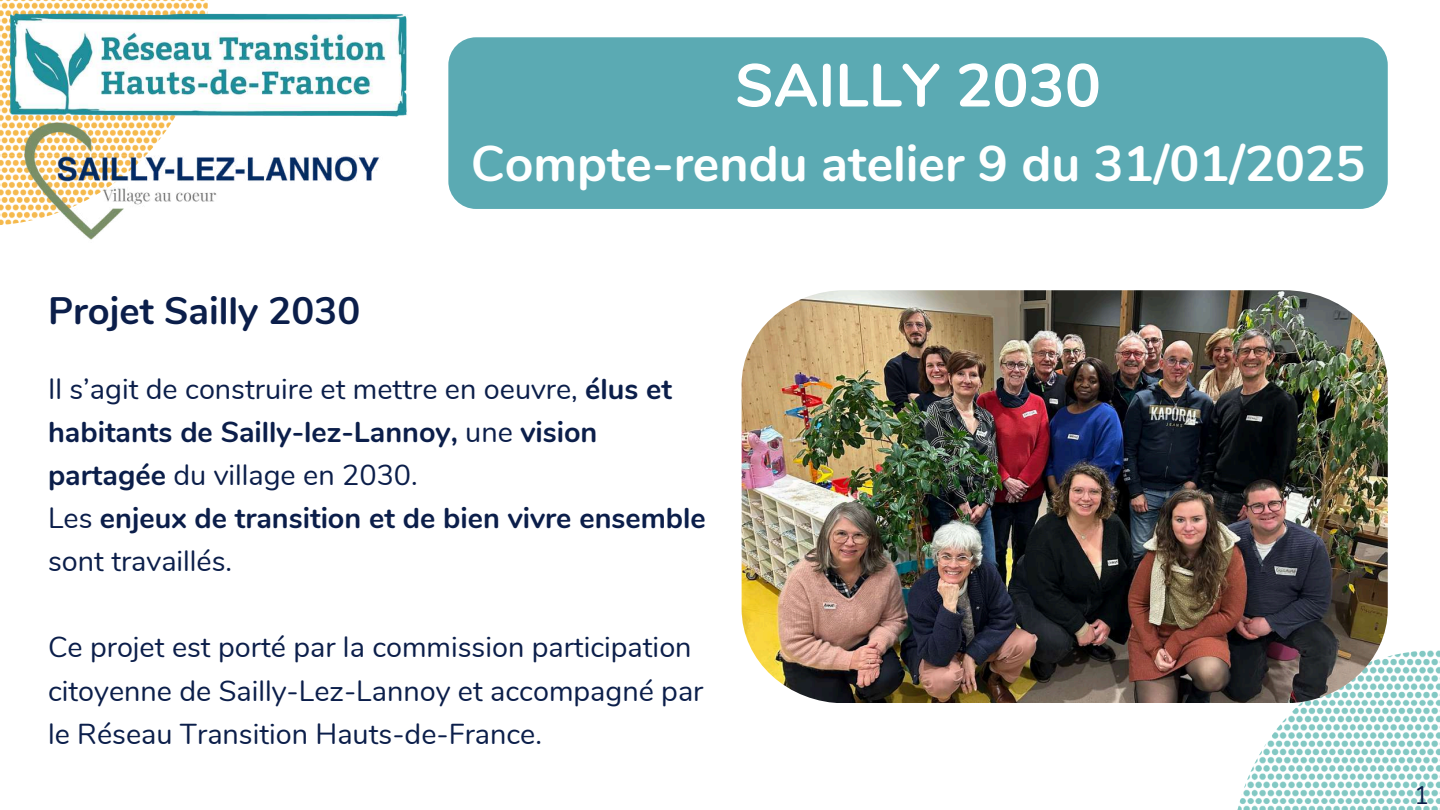
<style>
.page{position:relative;width:1440px;height:810px;background:#fff}
.page>*{position:absolute;margin:0;border:0;box-sizing:border-box;transform-origin:0 0}
.t1{font:700 60.3px "Nunito";color:#feffff}
.t2{font:700 50px "Nunito";color:#feffff}
.t3{font:700 38.2px "Nunito";color:#0b1e4a}
.t4{font:700 28.8px/43.1px "Nunito";color:#0b1e4a}
.t5{font:28.8px/43.1px "Nunito";color:#0b1e4a}
.t6{font:25px "Nunito";color:#0b1e4a}
.s1{font-weight:400}
</style>
<div class="page">
<img style="left:0;top:0;width:208px;height:225px">
<img style="left:1237px;top:650px;width:203px;height:160px">
<div style="left:448px;top:37px;width:940px;height:172px;background:#5baab3;border-radius:28px"></div>
<img style="left:0;top:6px;width:407px;height:120px">
<img style="left:742px;top:290px;width:646px;height:413px">
<img style="left:21px;top:119px;width:362px;height:121px">
<h3 class="t3" style="left:48px;top:286px;width:314px">Projet Sailly 2030</h3>
<h1 class="t1" style="left:735px;top:46px;width:367px">SAILLY 2030</h1>
<h2 class="t2" style="left:471px;top:130px;width:896px">Compte-rendu atelier 9 du 31/01/2025</h2>
<p class="t4" style="left:48px;top:368px;width:659px"><span class="s1">Il s’agit de construire et mettre en oeuvre,</span> élus et habitants de Sailly-lez-Lannoy, <span class="s1">une</span> vision partagée <span class="s1">du village en 2030.<br>Les</span> enjeux de transition et de bien vivre ensemble <span class="s1">sont travaillés.</span></p>
<p class="t5" style="left:48px;top:626px;width:657px">Ce projet est porté par la commission participation citoyenne de Sailly-Lez-Lannoy et accompagné par le Réseau Transition Hauts-de-France.</p>
<p class="t6" style="left:1414px;top:778px;width:16px">1</p>
</div>
